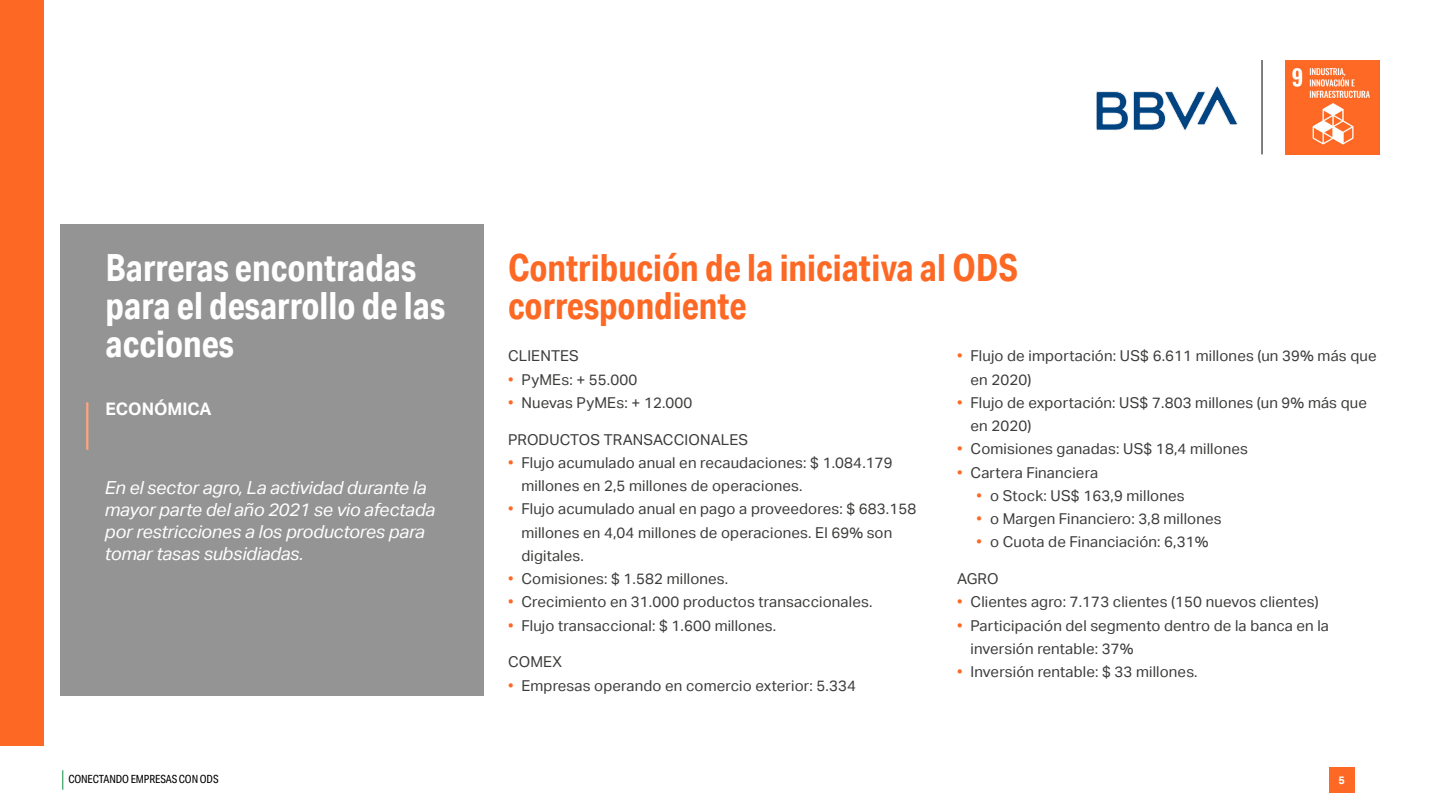
<style>
.page{position:relative;width:1440px;height:810px;background:#fff}
.page>*{position:absolute;margin:0;border:0;box-sizing:border-box;transform-origin:0 0}
.t1{font:700 37.5px/38.2px "Aktiv Grotesk Cd";color:#fff}
.t2{font:700 37.5px/38.2px "Aktiv Grotesk Cd";color:#fd6925}
.t3{font:italic 18px/21.8px "Aktiv Grotesk";letter-spacing:-.01em;color:#fff}
.t4{font:700 17.25px "Aktiv Grotesk";color:#fff}
.t5{font:15px/23.2px "Aktiv Grotesk";letter-spacing:.01em;color:#3c3c3b}
.t6{font:11.25px "Aktiv Grotesk Cd";letter-spacing:-.01em;color:#000}
.t7{font:700 10.88px "Aktiv Grotesk";color:#fff}
.s1{color:#fd6925}
</style>
<div class="page">
<svg style="left:62px;top:770px;width:1px;height:20px"></svg>
<div style="left:1329px;top:767px;width:25px;height:26px;background:#fd6925"></div>
<img style="left:1285px;top:60px;width:95px;height:95px">
<hr style="left:1262px;top:60px;width:1px;height:94px;background:#000">
<img style="left:1096px;top:85px;width:142px;height:46px">
<div style="left:0;top:0;width:44px;height:746px;background:#fd6925"></div>
<div style="left:60px;top:225px;width:424px;height:471px;background:#949494"></div>
<hr style="left:86px;top:402px;width:2px;height:48px;background:#fea57c">
<h1 class="t1" style="left:106px;top:248px;width:341px">Barreras encontradas para el desarrollo de las acciones</h1>
<p class="t4" style="left:106px;top:399px;width:108px">ECONÓMICA</p>
<p class="t3" style="left:105px;top:477px;width:332px">En el sector agro, La actividad durante la mayor parte del año 2021 se vio afectada por restricciones a los productores para tomar tasas subsidiadas.</p>
<h1 class="t2" style="left:508px;top:248px;width:512px">Contribución de la iniciativa al ODS correspondiente</h1>
<p class="t5" style="left:508px;top:344px;width:72px">CLIENTES</p>
<p class="t5" style="left:508px;top:368px;width:131px"><span class="s1">•</span> PyMEs: + 55.000</p>
<p class="t5" style="left:508px;top:391px;width:186px"><span class="s1">•</span> Nuevas PyMEs: + 12.000</p>
<p class="t5" style="left:508px;top:428px;width:242px">PRODUCTOS TRANSACCIONALES</p>
<p class="t5" style="left:522px;top:451px;width:373px;text-indent:-14px"><span class="s1">•</span> Flujo acumulado anual en recaudaciones: $ 1.084.179 millones en 2,5 millones de operaciones.</p>
<p class="t5" style="left:522px;top:497px;width:396px;text-indent:-14px"><span class="s1">•</span> Flujo acumulado anual en pago a proveedores: $ 683.158 millones en 4,04 millones de operaciones. El 69% son digitales.</p>
<p class="t5" style="left:508px;top:567px;width:222px"><span class="s1">•</span> Comisiones: $ 1.582 millones.</p>
<p class="t5" style="left:508px;top:590px;width:366px"><span class="s1">•</span> Crecimiento en 31.000 productos transaccionales.</p>
<p class="t5" style="left:508px;top:614px;width:270px"><span class="s1">•</span> Flujo transaccional: $ 1.600 millones.</p>
<p class="t5" style="left:508px;top:650px;width:56px">COMEX</p>
<p class="t5" style="left:508px;top:674px;width:350px"><span class="s1">•</span> Empresas operando en comercio exterior: 5.334</p>
<p class="t5" style="left:971px;top:344px;width:408px;text-indent:-14px"><span class="s1">•</span> Flujo de importación: US$ 6.611 millones (un 39% más que en 2020)</p>
<p class="t5" style="left:971px;top:391px;width:398px;text-indent:-14px"><span class="s1">•</span> Flujo de exportación: US$ 7.803 millones (un 9% más que en 2020)</p>
<p class="t5" style="left:957px;top:437px;width:293px"><span class="s1">•</span> Comisiones ganadas: US$ 18,4 millones</p>
<p class="t5" style="left:957px;top:461px;width:143px"><span class="s1">•</span> Cartera Financiera</p>
<p class="t5" style="left:977px;top:484px;width:210px"><span class="s1">•</span> o Stock: US$ 163,9 millones</p>
<p class="t5" style="left:977px;top:507px;width:247px"><span class="s1">•</span> o Margen Financiero: 3,8 millones</p>
<p class="t5" style="left:977px;top:530px;width:234px"><span class="s1">•</span> o Cuota de Financiación: 6,31%</p>
<p class="t5" style="left:957px;top:567px;width:43px">AGRO</p>
<p class="t5" style="left:957px;top:590px;width:363px"><span class="s1">•</span> Clientes agro: 7.173 clientes (150 nuevos clientes)</p>
<p class="t5" style="left:971px;top:614px;width:360px;text-indent:-13px"><span class="s1">•</span> Participación del segmento dentro de la banca en la inversión rentable: 37%</p>
<p class="t5" style="left:957px;top:660px;width:242px"><span class="s1">•</span> Inversión rentable: $ 33 millones.</p>
<p class="t6" style="left:68px;top:773px;width:152px">CONECTANDO EMPRESAS CON ODS</p>
<p class="t7" style="left:1338px;top:774px;width:8px">5</p>
</div>
